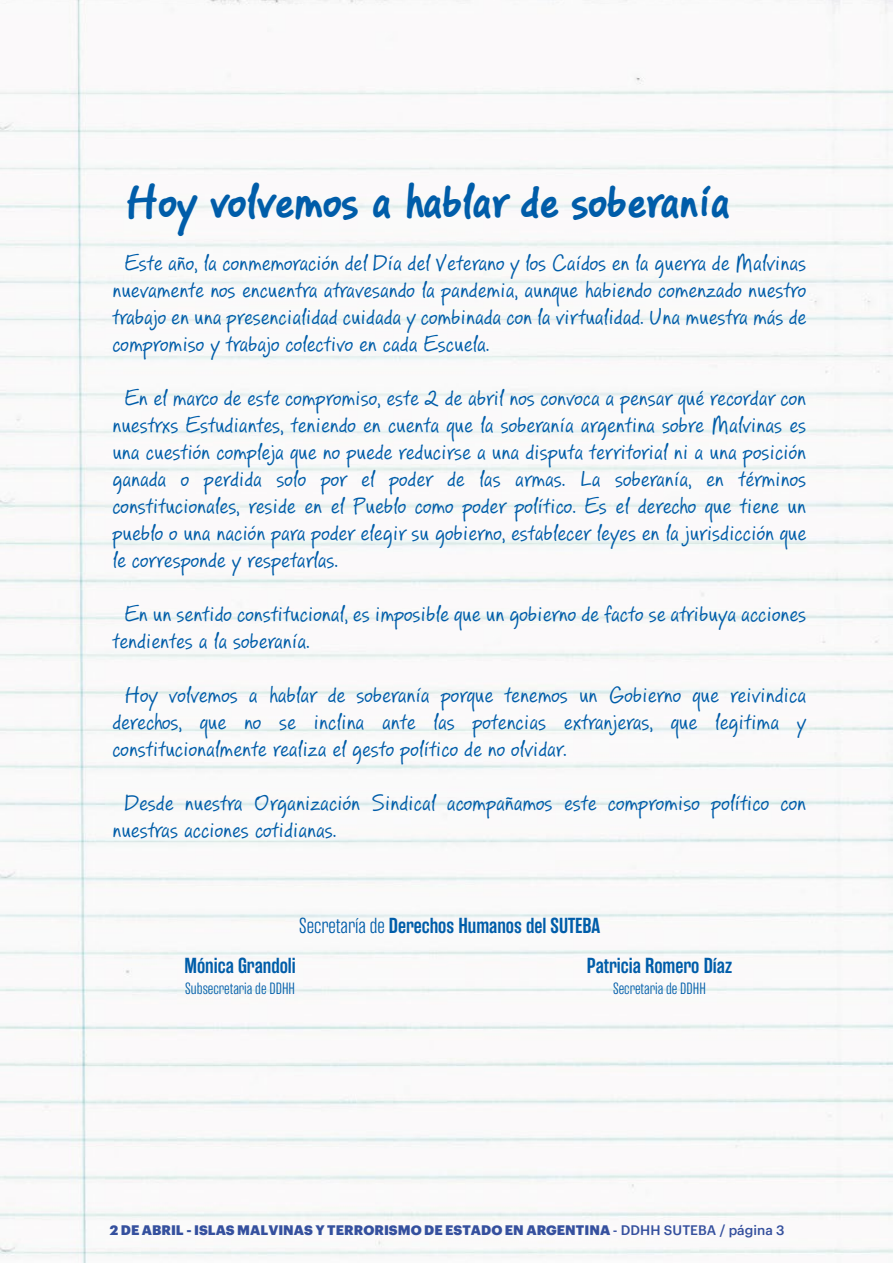
<style>
.page{position:relative;width:893px;height:1263px;background:#fff}
.page>*{position:absolute;margin:0;border:0;box-sizing:border-box;transform-origin:0 0}
.t1{font:700 48px "PF Reminder Pro";letter-spacing:-.025em;color:#005da9}
.t2{font:22.5px/27px "PF Reminder Pro";color:#005da9;text-align:justify}
.t3{font:600 21.75px "Rama Gothic E";color:#005da9}
.t4{font:300 16.35px "Rama Gothic E";color:#005da9}
.t5{font:900 13.5px "Graphik Web";color:#35509e}
.s1{font-weight:300}
.s2{font-weight:500}
</style>
<div class="page">
<img style="left:0;top:0;width:893px;height:1262px">
<h1 class="t1" style="left:124px;top:172px;width:607px">Hoy volvemos a hablar de soberanía</h1>
<p class="t2" style="left:112px;top:251px;width:695px;text-indent:12px">Este año, la conmemoración del Día del Veterano y los Caídos en la guerra de Malvinas nuevamente nos encuentra atravesando la pandemia, aunque habiendo comenzado nuestro trabajo en una presencialidad cuidada y combinada con la virtualidad. Una muestra más de compromiso y trabajo colectivo en cada Escuela.</p>
<p class="t2" style="left:112px;top:386px;width:695px;text-indent:12px">En el marco de este compromiso, este 2 de abril nos convoca a pensar qué recordar con nuestrxs Estudiantes, teniendo en cuenta que la soberanía argentina sobre Malvinas es una cuestión compleja que no puede reducirse a una disputa territorial ni a una posición ganada o perdida solo por el poder de las armas. La soberanía, en términos constitucionales, reside en el Pueblo como poder político. Es el derecho que tiene un pueblo o una nación para poder elegir su gobierno, establecer leyes en la jurisdicción que le corresponde y respetarlas.</p>
<p class="t2" style="left:112px;top:602px;width:695px;text-indent:12px">En un sentido constitucional, es imposible que un gobierno de facto se atribuya acciones tendientes a la soberanía.</p>
<p class="t2" style="left:112px;top:683px;width:695px;text-indent:12px">Hoy volvemos a hablar de soberanía porque tenemos un Gobierno que reivindica derechos, que no se inclina ante las potencias extranjeras, que legitima y constitucionalmente realiza el gesto político de no olvidar.</p>
<p class="t2" style="left:112px;top:791px;width:695px;text-indent:12px">Desde nuestra Organización Sindical acompañamos este compromiso político con nuestras acciones cotidianas.</p>
<p class="t3" style="left:299px;top:914px;width:303px"><span class="s1">Secretaría de</span> Derechos Humanos del SUTEBA</p>
<p class="t3" style="left:184px;top:953px;width:113px">Mónica Grandoli</p>
<p class="t4" style="left:185px;top:979px;width:111px">Subsecretaria de DDHH</p>
<p class="t3" style="left:587px;top:953px;width:147px">Patricia Romero Díaz</p>
<p class="t4" style="left:613px;top:979px;width:94px">Secretaria de DDHH</p>
<p class="t5" style="left:110px;top:1220px;width:676px">2 DE ABRIL - ISLAS MALVINAS Y TERRORISMO DE ESTADO EN ARGENTINA <span class="s2">- DDHH SUTEBA / página 3</span></p>
</div>
